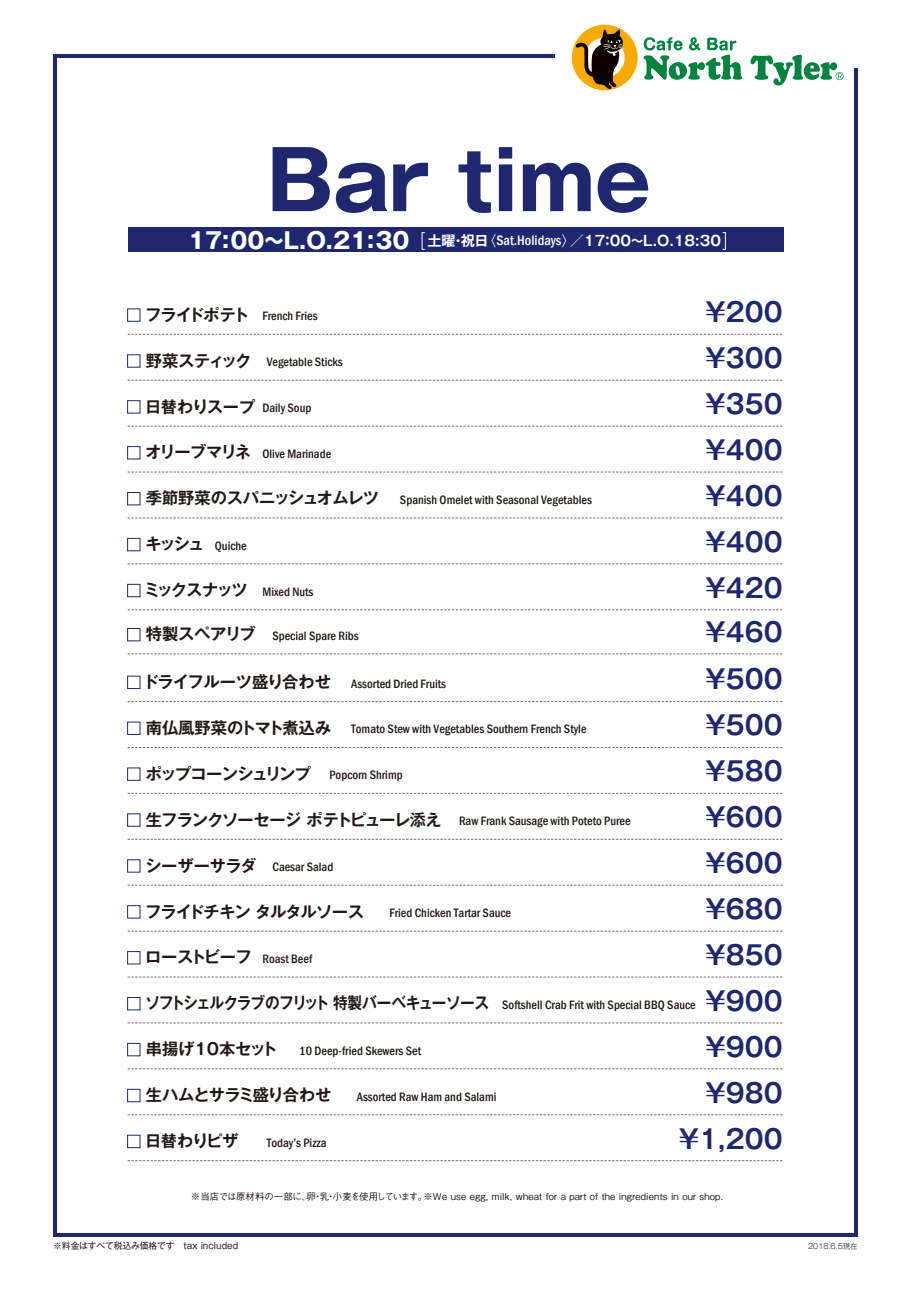
<style>
.page{position:relative;width:911px;height:1290px;background:#fff}
.page>*{position:absolute;margin:0;border:0;box-sizing:border-box;transform-origin:0 0}
.t1{font:700 81.25px "Gothic MB101 Pro";color:#1f286f}
.t2{font:700 26.25px "Gothic MB101 Pro De";color:#1f286f;scale:.95 1}
.t3{font:700 16.25px "Gothic MB101 Pro De";letter-spacing:-.04em;color:#221815}
.t4{font:700 16.25px "Gothic MB101 Pro De";letter-spacing:-.065em;color:#221815}
.t5{font:700 16.25px "Gothic MB101 Pro De";color:#221815}
.t6{font:700 14.12px "Gothic MB101 Pro De";color:#fff}
.t7{font:500 condensed 12.5px "Franklin Gothic";color:#221815}
.t8{font:500 9.38px "Gothic BBB Pro";letter-spacing:.02em;color:#221815}
.t9{font:8.75px "Gothic MB101 Pro";color:#221815}
.t10{font:300 7.5px "Gothic MB101 Pro";color:#221815}
.s1{font-family:"Gothic MB101 Pro";font-size:22.5px}
.s2{font-family:"Gothic MB101 Pro";font-weight:300}
.s3{font-family:"Franklin Gothic";font-weight:500;font-stretch:condensed}
.s4{font-family:"Gothic MB101 Pro De";font-weight:700;font-stretch:normal;font-size:16.25px}
.s5{font-family:"Gothic MB101 Pro De";font-weight:700;font-stretch:normal;font-size:26.25px;color:#1f286f}
</style>
<div class="page">
<hr style="left:53px;top:1233px;width:804px;height:4px;background:#1f286f">
<hr style="left:53px;top:54px;width:804px;height:4px;background:#1f286f">
<hr style="left:53px;top:54px;width:4px;height:1183px;background:#1f286f">
<hr style="left:854px;top:54px;width:3px;height:1183px;background:#1f286f">
<div style="left:128px;top:227px;width:655px;height:25px;background:#1f286f"></div>
<div style="left:722px;top:232px;width:4px;height:18px;border:1px solid #fff"></div>
<div style="left:127px;top:584px;width:13px;height:13px;border:1px solid #1f286f"></div>
<svg style="left:128px;top:609px;width:655px;height:1px"></svg>
<div style="left:127px;top:676px;width:13px;height:13px;border:1px solid #1f286f"></div>
<svg style="left:128px;top:701px;width:655px;height:1px"></svg>
<div style="left:127px;top:768px;width:13px;height:13px;border:1px solid #1f286f"></div>
<svg style="left:128px;top:793px;width:655px;height:1px"></svg>
<div style="left:127px;top:309px;width:13px;height:13px;border:1px solid #1f286f"></div>
<svg style="left:128px;top:334px;width:655px;height:1px"></svg>
<div style="left:127px;top:446px;width:13px;height:13px;border:1px solid #1f286f"></div>
<svg style="left:128px;top:472px;width:655px;height:1px"></svg>
<div style="left:127px;top:722px;width:13px;height:13px;border:1px solid #1f286f"></div>
<svg style="left:128px;top:747px;width:655px;height:1px"></svg>
<svg style="left:128px;top:839px;width:655px;height:1px"></svg>
<div style="left:127px;top:997px;width:13px;height:13px;border:1px solid #1f286f"></div>
<svg style="left:128px;top:1023px;width:655px;height:1px"></svg>
<div style="left:127px;top:1089px;width:13px;height:13px;border:1px solid #1f286f"></div>
<svg style="left:128px;top:1114px;width:655px;height:1px"></svg>
<div style="left:127px;top:905px;width:13px;height:13px;border:1px solid #1f286f"></div>
<svg style="left:128px;top:931px;width:655px;height:1px"></svg>
<div style="left:127px;top:859px;width:13px;height:13px;border:1px solid #1f286f"></div>
<svg style="left:128px;top:885px;width:655px;height:1px"></svg>
<div style="left:127px;top:492px;width:13px;height:13px;border:1px solid #1f286f"></div>
<svg style="left:128px;top:518px;width:655px;height:1px"></svg>
<div style="left:127px;top:400px;width:13px;height:13px;border:1px solid #1f286f"></div>
<svg style="left:128px;top:426px;width:655px;height:1px"></svg>
<div style="left:127px;top:951px;width:13px;height:13px;border:1px solid #1f286f"></div>
<svg style="left:128px;top:977px;width:655px;height:1px"></svg>
<div style="left:127px;top:628px;width:13px;height:13px;border:1px solid #1f286f"></div>
<svg style="left:128px;top:654px;width:655px;height:1px"></svg>
<div style="left:127px;top:1043px;width:13px;height:13px;border:1px solid #1f286f"></div>
<svg style="left:128px;top:1068px;width:655px;height:1px"></svg>
<div style="left:127px;top:538px;width:13px;height:13px;border:1px solid #1f286f"></div>
<svg style="left:128px;top:564px;width:655px;height:1px"></svg>
<div style="left:127px;top:354px;width:13px;height:13px;border:1px solid #1f286f"></div>
<svg style="left:128px;top:380px;width:655px;height:1px"></svg>
<div style="left:127px;top:1135px;width:13px;height:13px;border:1px solid #1f286f"></div>
<svg style="left:128px;top:1160px;width:655px;height:1px"></svg>
<div style="left:555px;top:51px;width:303px;height:17px;background:#fff"></div>
<div style="left:572px;top:25px;width:65px;height:65px;background:#f7ab00;border-radius:50%"></div>
<div style="left:585px;top:38px;width:39px;height:39px;background:#fff;border-radius:50%"></div>
<svg style="left:575px;top:29px;width:48px;height:61px"></svg>
<svg style="left:643px;top:37px;width:99px;height:43px"></svg>
<svg style="left:750px;top:55px;width:93px;height:30px"></svg>
<h1 class="t1" style="left:267px;top:113px;width:385px">Bar time</h1>
<p class="t6" style="left:188px;top:229px;width:534px"><span class="s1">17:00～L.O.21:30</span> 土曜・祝日<span class="s2">〈</span><span class="s3">Sat.Holidays</span><span class="s2">〉</span>／17：00～L.O.18:30</p>
<p class="t7" style="left:145px;top:308px;width:174px"><span class="s4">フライドポテト</span> French Fries</p>
<h2 class="t2" style="left:703px;top:290px;width:85px">￥200</h2>
<p class="t7" style="left:146px;top:354px;width:198px"><span class="s4">野菜スティック</span> Vegetable Sticks</p>
<h2 class="t2" style="left:703px;top:336px;width:85px">￥300</h2>
<p class="t7" style="left:145px;top:400px;width:168px"><span class="s4">日替わりスープ</span> Daily Soup</p>
<h2 class="t2" style="left:703px;top:382px;width:85px">￥350</h2>
<p class="t7" style="left:145px;top:446px;width:187px"><span class="s4">オリーブマリネ</span> Olive Marinade</p>
<h2 class="t2" style="left:703px;top:428px;width:85px">￥400</h2>
<h3 class="t3" style="left:146px;top:485px;width:235px">季節野菜のスパニッシュオムレツ</h3>
<p class="t7" style="left:400px;top:491px;width:193px">Spanish Omelet with Seasonal Vegetables</p>
<h2 class="t2" style="left:703px;top:474px;width:85px">￥400</h2>
<p class="t7" style="left:145px;top:537px;width:103px"><span class="s4">キッシュ</span> Quiche</p>
<h2 class="t2" style="left:703px;top:520px;width:85px">￥400</h2>
<p class="t7" style="left:144px;top:583px;width:171px"><span class="s4">ミックスナッツ</span> Mixed Nuts</p>
<h2 class="t2" style="left:703px;top:566px;width:85px">￥420</h2>
<p class="t7" style="left:146px;top:627px;width:214px"><span class="s4">特製スペアリブ</span> Special Spare Ribs</p>
<h2 class="t2" style="left:703px;top:610px;width:85px">￥460</h2>
<p class="t7" style="left:143px;top:675px;width:305px"><span class="s4">ドライフルーツ盛り合わせ</span> Assorted Dried Fruits</p>
<h2 class="t2" style="left:703px;top:658px;width:85px">￥500</h2>
<p class="t7" style="left:146px;top:721px;width:442px"><span class="s4">南仏風野菜のトマト煮込み</span> Tomato Stew with Vegetables Southern French Style</p>
<h2 class="t2" style="left:703px;top:703px;width:85px">￥500</h2>
<p class="t7" style="left:146px;top:767px;width:258px"><span class="s4">ポップコーンシュリンプ</span> Popcorn Shrimp</p>
<h2 class="t2" style="left:703px;top:749px;width:85px">￥580</h2>
<p class="t7" style="left:146px;top:813px;width:486px"><span class="s4">生フランクソーセージ ポテトピューレ添え</span> Raw Frank Sausage with Poteto Puree</p>
<h2 class="t2" style="left:703px;top:795px;width:85px">￥600</h2>
<p class="t7" style="left:145px;top:859px;width:190px"><span class="s4">シーザーサラダ</span> Caesar Salad</p>
<h2 class="t2" style="left:703px;top:841px;width:85px">￥600</h2>
<h3 class="t3" style="left:145px;top:898px;width:220px">フライドチキン タルタルソース</h3>
<p class="t7" style="left:389px;top:905px;width:123px">Fried Chicken Tartar Sauce</p>
<h2 class="t2" style="left:703px;top:887px;width:85px">￥680</h2>
<p class="t7" style="left:145px;top:950px;width:168px"><span class="s4">ローストビーフ</span> Roast Beef</p>
<h2 class="t2" style="left:703px;top:933px;width:85px">￥850</h2>
<p class="t7" style="left:145px;top:996px;width:639px"><span class="s4">ソフトシェルクラブのフリット 特製バーベキューソース</span> Softshell Crab Frit with Special BBQ Sauce <span class="s5">￥900</span></p>
<h3 class="t5" style="left:146px;top:1035px;width:133px">串揚げ10本セット</h3>
<p class="t7" style="left:299px;top:1042px;width:123px">10 Deep-fried Skewers Set</p>
<h2 class="t2" style="left:703px;top:1025px;width:85px">￥900</h2>
<h3 class="t4" style="left:146px;top:1081px;width:187px">生ハムとサラミ盛り合わせ</h3>
<p class="t7" style="left:357px;top:1088px;width:141px">Assorted Raw Ham and Salami</p>
<h2 class="t2" style="left:703px;top:1071px;width:85px">￥980</h2>
<h3 class="t3" style="left:145px;top:1127px;width:95px">日替わりピザ</h3>
<p class="t7" style="left:267px;top:1134px;width:61px">Today’s Pizza</p>
<h2 class="t2" style="left:676px;top:1117px;width:113px">￥1,200</h2>
<p class="t8" style="left:191px;top:1188px;width:534px">※当店では原材料の一部に、卵・乳・小麦を使用しています。※We use egg, milk, wheat for a part of the ingredients in our shop.</p>
<p class="t9" style="left:53px;top:1238px;width:187px">※料金はすべて税込み価格です　tax included</p>
<p class="t10" style="left:808px;top:1240px;width:51px">2018.6.5現在</p>
</div>
